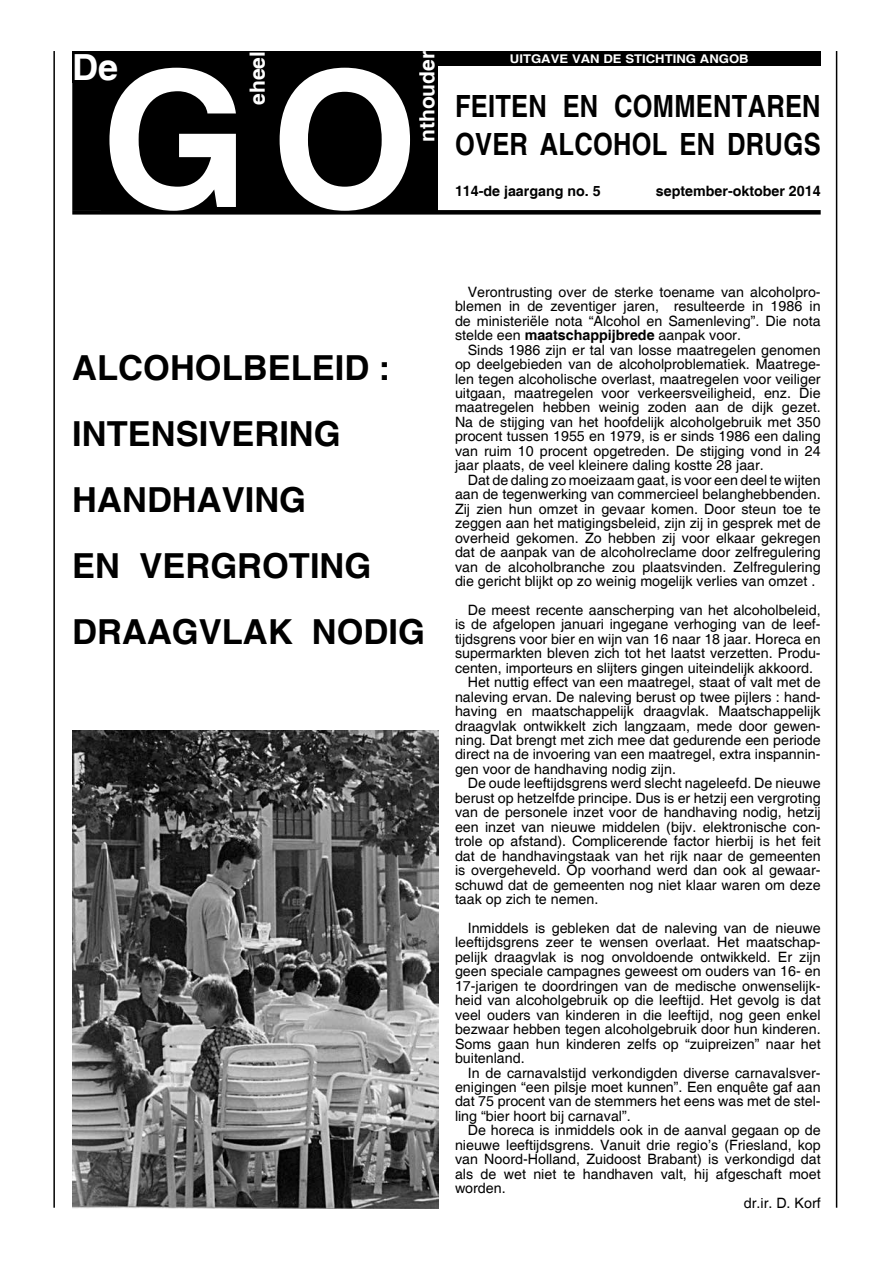
<style>
.page{position:relative;width:893px;height:1263px;background:#fff}
.page>*{position:absolute;margin:0;border:0;box-sizing:border-box;transform-origin:0 0}
.t1{font:700 189px "Helvetica";color:#fff}
.t2{font:700 36px "Helvetica";color:#fff}
.t3{font:700 34.5px/66px "Helvetica";color:#000}
.t4{font:700 30.6px/38.1px "Helvetica";letter-spacing:.01em;color:#000;scale:.83 1}
.t5{font:700 21px "Helvetica";color:#fff}
.t6{font:14.25px/14.4px "Helvetica";color:#000;text-align:justify}
.t7{font:700 14.25px "Helvetica";color:#000}
.t8{font:700 12px "Helvetica";color:#fff;scale:1.1 1}
.s1{font-weight:700}
</style>
<div class="page">
<hr style="left:836px;top:51px;width:1px;height:1157px;background:#000">
<hr style="left:53px;top:51px;width:2px;height:1157px;background:#000">
<div style="left:72px;top:210px;width:749px;height:5px;background:#000"></div>
<div style="left:438px;top:51px;width:383px;height:14px;background:#000"></div>
<div style="left:101px;top:51px;width:154px;height:159px;background:#000"></div>
<div style="left:250px;top:51px;width:22px;height:159px;background:#000"></div>
<div style="left:419px;top:51px;width:19px;height:159px;background:#000"></div>
<div style="left:270px;top:51px;width:149px;height:159px;background:#000"></div>
<div style="left:72px;top:51px;width:46px;height:32px;background:#000"></div>
<div style="left:73px;top:82px;width:27px;height:127px;background:#000"></div>
<div style="left:72px;top:81px;width:29px;height:129px;border:2px solid #000"></div>
<img style="left:73px;top:730px;width:366px;height:478px">
<h3 class="t5" style="left:245px;top:105px;width:55px;rotate:-90deg">eheel</h3>
<h3 class="t5" style="left:414px;top:142px;width:92px;rotate:-90deg">nthouder</h3>
<h2 class="t2" style="left:72px;top:45px;width:48px">De</h2>
<h1 class="t1" style="left:101px;top:25px;width:319px">GO</h1>
<p class="t8" style="left:510px;top:51px;width:219px">UITGAVE VAN DE STICHTING ANGOB</p>
<h3 class="t4" style="left:455px;top:89px;width:442px">FEITEN EN COMMENTAREN<br>OVER ALCOHOL EN DRUGS</h3>
<p class="t7" style="left:455px;top:182px;width:147px">114-de jaargang no. 5</p>
<p class="t7" style="left:656px;top:182px;width:166px">september-oktober 2014</p>
<h3 class="t3" style="left:72px;top:337px;width:354px">ALCOHOLBELEID :<br>INTENSIVERING<br>HANDHAVING<br>EN VERGROTING<br>DRAAGVLAK NODIG</h3>
<p class="t6" style="left:455px;top:285px;width:367px;text-indent:13px">Verontrusting over de sterke toename van alcoholpro&shy;blemen in de zeventiger jaren, resulteerde in 1986 in de ministeriële nota “Alcohol en Samenleving”. Die nota stelde een <span class="s1">maatschappijbrede</span> aanpak voor.</p>
<p class="t6" style="left:455px;top:343px;width:367px;text-indent:13px">Sinds 1986 zijn er tal van losse maatregelen genomen op deelgebieden van de alcoholproblematiek. Maatrege&shy;len tegen alcoholische overlast, maatregelen voor veiliger uitgaan, maatregelen voor verkeersveiligheid, enz. Die maatregelen hebben weinig zoden aan de dijk gezet.<br>Na de stijging van het hoofdelijk alcoholgebruik met 350 procent tussen 1955 en 1979, is er sinds 1986 een daling van ruim 10 procent opgetreden. De stijging vond in 24 jaar plaats, de veel kleinere daling kostte 28 jaar.</p>
<p class="t6" style="left:455px;top:473px;width:367px;text-indent:13px">Dat de daling zo moeizaam gaat, is voor een deel te wijten aan de tegenwerking van commercieel belanghebbenden.<br>Zij zien hun omzet in gevaar komen. Door steun toe te zeggen aan het matigingsbeleid, zijn zij in gesprek met de overheid gekomen. Zo hebben zij voor elkaar gekregen dat de aanpak van de alcoholreclame door zelfregulering van de alcoholbranche zou plaatsvinden. Zelfregulering die gericht blijkt op zo weinig mogelijk verlies van omzet .</p>
<p class="t6" style="left:468px;top:603px;width:354px">De meest recente aanscherping van het alcoholbeleid,</p>
<p class="t6" style="left:455px;top:618px;width:367px">is de afgelopen januari ingegane verhoging van de leef-</p>
<p class="t6" style="left:455px;top:632px;width:367px">tijdsgrens voor bier en wijn van 16 naar 18 jaar. Horeca en</p>
<p class="t6" style="left:455px;top:647px;width:367px">supermarkten bleven zich tot het laatst verzetten. Produ-</p>
<p class="t6" style="left:455px;top:661px;width:359px">centen, importeurs en slijters gingen uiteindelijk akkoord.</p>
<p class="t6" style="left:468px;top:675px;width:354px">Het nuttig effect van een maatregel, staat of valt met de</p>
<p class="t6" style="left:455px;top:690px;width:367px">naleving ervan. De naleving berust op twee pijlers : hand-</p>
<p class="t6" style="left:455px;top:704px;width:367px">having en maatschappelijk draagvlak. Maatschappelijk</p>
<p class="t6" style="left:455px;top:719px;width:367px">draagvlak ontwikkelt zich langzaam, mede door gewen-</p>
<p class="t6" style="left:455px;top:733px;width:367px">ning. Dat brengt met zich mee dat gedurende een periode</p>
<p class="t6" style="left:455px;top:748px;width:367px">direct na de invoering van een maatregel, extra inspannin-</p>
<p class="t6" style="left:455px;top:762px;width:223px">gen voor de handhaving nodig zijn.</p>
<p class="t6" style="left:468px;top:777px;width:354px">De oude leeftijdsgrens werd slecht nageleefd. De nieuwe</p>
<p class="t6" style="left:455px;top:791px;width:367px">berust op hetzelfde principe. Dus is er hetzij een vergroting</p>
<p class="t6" style="left:455px;top:806px;width:367px">van de personele inzet voor de handhaving nodig, hetzij</p>
<p class="t6" style="left:455px;top:820px;width:367px">een inzet van nieuwe middelen (bijv. elektronische con-</p>
<p class="t6" style="left:455px;top:834px;width:367px">trole op afstand). Complicerende factor hierbij is het feit</p>
<p class="t6" style="left:455px;top:849px;width:367px">dat de handhavingstaak van het rijk naar de gemeenten</p>
<p class="t6" style="left:455px;top:863px;width:367px">is overgeheveld. Op voorhand werd dan ook al gewaar-</p>
<p class="t6" style="left:455px;top:878px;width:367px">schuwd dat de gemeenten nog niet klaar waren om deze</p>
<p class="t6" style="left:455px;top:892px;width:145px">taak op zich te nemen.</p>
<p class="t6" style="left:455px;top:921px;width:367px;text-indent:13px">Inmiddels is gebleken dat de naleving van de nieuwe leeftijdsgrens zeer te wensen overlaat. Het maatschap&shy;pelijk draagvlak is nog onvoldoende ontwikkeld. Er zijn geen speciale campagnes geweest om ouders van 16- en 17-jarigen te doordringen van de medische onwenselijk&shy;heid van alcoholgebruik op die leeftijd. Het gevolg is dat veel ouders van kinderen in die leeftijd, nog geen enkel bezwaar hebben tegen alcoholgebruik door hun kinderen.<br>Soms gaan hun kinderen zelfs op “zuipreizen” naar het buitenland.</p>
<p class="t6" style="left:455px;top:1066px;width:367px;text-indent:13px">In de carnavalstijd verkondigden diverse carnavalsver&shy;enigingen “een pilsje moet kunnen”. Een enquête gaf aan dat 75 procent van de stemmers het eens was met de stel&shy;ling “bier hoort bij carnaval”.</p>
<p class="t6" style="left:468px;top:1124px;width:354px">De horeca is inmiddels ook in de aanval gegaan op de</p>
<p class="t6" style="left:455px;top:1138px;width:367px">nieuwe leeftijdsgrens. Vanuit drie regio’s (Friesland, kop</p>
<p class="t6" style="left:455px;top:1152px;width:367px">van Noord-Holland, Zuidoost Brabant) is verkondigd dat</p>
<p class="t6" style="left:455px;top:1167px;width:367px">als de wet niet te handhaven valt, hij afgeschaft moet</p>
<p class="t6" style="left:455px;top:1181px;width:52px">worden.</p>
<p class="t6" style="left:744px;top:1196px;width:78px">dr.ir. D. Korf</p>
</div>
